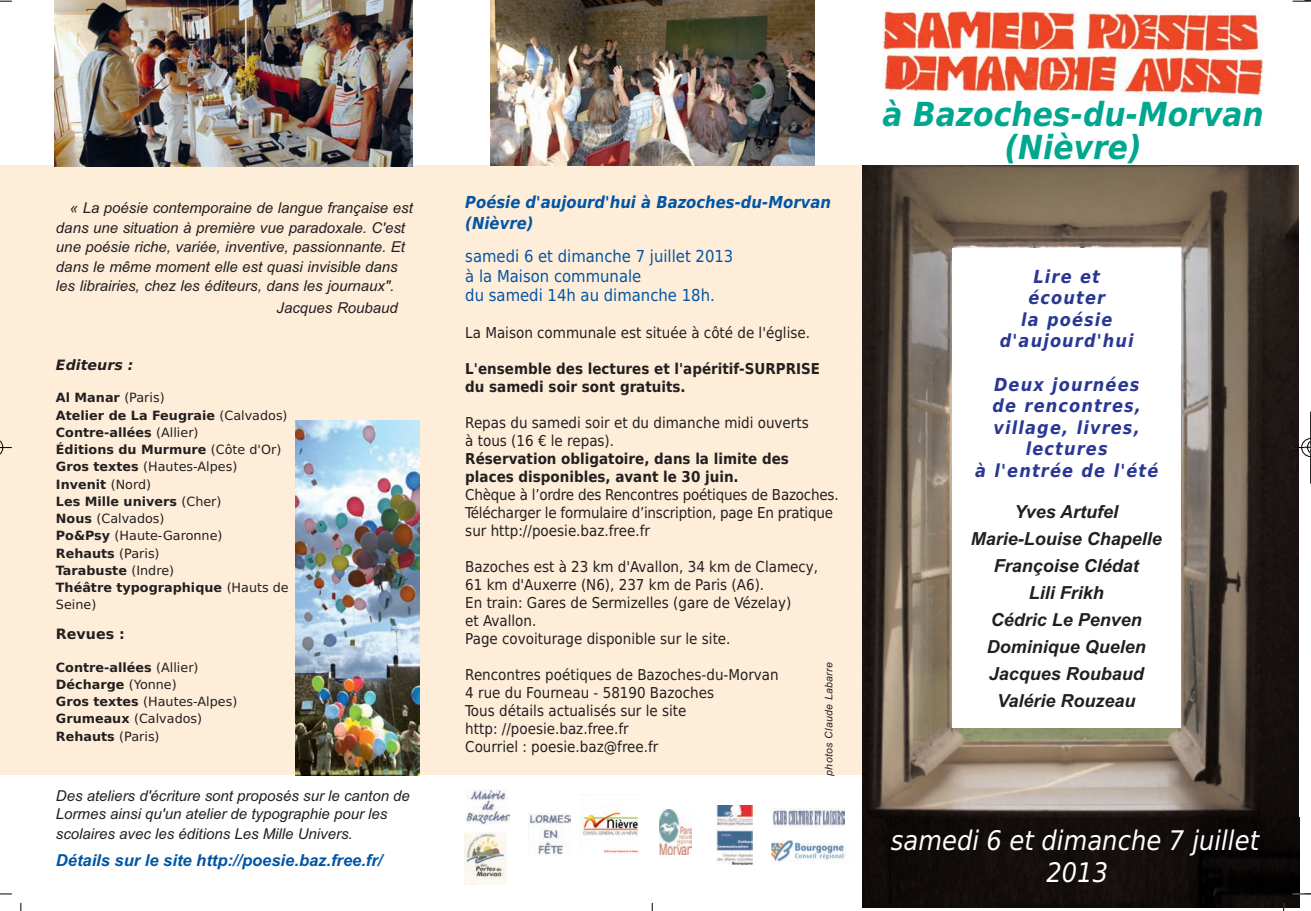
<style>
.page{position:relative;width:1311px;height:911px;background:#fff}
.page>*{position:absolute;margin:0;border:0;box-sizing:border-box;transform-origin:0 0}
.t1{font:italic 700 33.15px/33px "DejaVu Sans Condensed";color:#00a78f;text-align:center}
.t2{font:italic 27px/31.5px "DejaVu Sans Condensed";color:#fff;text-align:center}
.t3{font:italic 700 18px/27px "Arial";color:#231f20;text-align:center}
.t4{font:italic 700 18px/21.6px "DejaVu Sans Condensed";letter-spacing:.06em;color:#293795;text-align:center}
.t5{font:16.5px/19.8px "DejaVu Sans Condensed";color:#0155a5}
.t6{font:italic 700 16.5px/21px "DejaVu Sans Condensed";color:#0155a5}
.t7{font:italic 700 16.5px "Arial";color:#0155a5}
.t8{font:15px/18px "DejaVu Sans Condensed";color:#231f20}
.t9{font:italic 15px/19.5px "Arial";color:#231f20}
.t10{font:700 15px/18px "DejaVu Sans Condensed";color:#231f20}
.t11{font:italic 700 14.25px "DejaVu Sans";color:#231f20}
.t12{font:700 14.25px "DejaVu Sans";color:#231f20}
.t13{font:700 12.75px/17.2px "DejaVu Sans";color:#231f20}
.t14{font:italic 10.5px "Arial";letter-spacing:.03em;color:#231f20}
.s1{font-weight:400}
</style>
<div class="page">
<img style="left:0;top:0;width:1310px;height:911px">
<img style="left:580px;top:794px;width:60px;height:59px">
<div style="left:862px;top:11px;width:421px;height:85px;background:#fff"></div>
<img style="left:882px;top:11px;width:381px;height:85px">
<svg style="left:19px;top:903px;width:3px;height:8px"></svg>
<svg style="left:0;top:893px;width:12px;height:1px"></svg>
<svg style="left:1282px;top:903px;width:2px;height:8px"></svg>
<svg style="left:1292px;top:893px;width:18px;height:1px"></svg>
<svg style="left:0;top:0;width:12px;height:2px"></svg>
<svg style="left:1292px;top:0;width:19px;height:2px"></svg>
<hr style="left:1310px;top:426px;width:1px;height:42px;background:#000">
<svg style="left:1304px;top:439px;width:7px;height:16px"></svg>
<svg style="left:988px;top:830px;width:12px;height:21px"></svg>
<svg style="left:1171px;top:830px;width:13px;height:20px"></svg>
<p class="t9" style="left:56px;top:198px;width:358px;text-indent:14px">« La poésie contemporaine de langue française est dans une situation à première vue paradoxale. C'est une poésie riche, variée, inventive, passionnante. Et dans le même moment elle est quasi invisible dans les librairies, chez les éditeurs, dans les journaux".</p>
<p class="t9" style="left:276px;top:298px;width:123px">Jacques Roubaud</p>
<p class="t11" style="left:56px;top:357px;width:79px">Editeurs :</p>
<p class="t13" style="left:56px;top:389px;width:234px">Al Manar <span class="s1">(Paris)<br></span>Atelier de La Feugraie <span class="s1">(Calvados)<br></span>Contre-allées <span class="s1">(Allier)<br></span>Éditions du Murmure <span class="s1">(Côte d'Or)<br></span>Gros textes <span class="s1">(Hautes-Alpes)<br></span>Invenit <span class="s1">(Nord)<br></span>Les Mille univers <span class="s1">(Cher)<br></span>Nous <span class="s1">(Calvados)<br></span>Po&amp;Psy <span class="s1">(Haute-Garonne)<br></span>Rehauts <span class="s1">(Paris)<br></span>Tarabuste <span class="s1">(Indre)<br></span>Théâtre typographique <span class="s1">(Hauts de<br>Seine)</span></p>
<p class="t12" style="left:56px;top:626px;width:70px">Revues :</p>
<p class="t13" style="left:56px;top:658px;width:183px">Contre-allées <span class="s1">(Allier)<br></span>Décharge <span class="s1">(Yonne)<br></span>Gros textes <span class="s1">(Hautes-Alpes)<br></span>Grumeaux <span class="s1">(Calvados)<br></span>Rehauts <span class="s1">(Paris)</span></p>
<p class="t9" style="left:56px;top:786px;width:355px;line-height:18px">Des ateliers d'écriture sont proposés sur le canton de<br>Lormes ainsi qu'un atelier de typographie pour les</p>
<p class="t9" style="left:56px;top:824px;width:298px">scolaires avec les éditions Les Mille Univers.</p>
<p class="t7" style="left:56px;top:851px;width:328px">Détails sur le site http://poesie.baz.free.fr/</p>
<p class="t6" style="left:465px;top:191px;width:367px">Poésie d'aujourd'hui à Bazoches-du-Morvan (Nièvre)</p>
<p class="t5" style="left:465px;top:246px;width:269px">samedi 6 et dimanche 7 juillet 2013 à la Maison communale<br>du samedi 14h au dimanche 18h.</p>
<p class="t8" style="left:465px;top:324px;width:346px">La Maison communale est située à côté de l'église.</p>
<p class="t10" style="left:465px;top:360px;width:356px">L'ensemble des lectures et l'apéritif-SURPRISE du samedi soir sont gratuits.</p>
<p class="t8" style="left:465px;top:414px;width:345px">Repas du samedi soir et du dimanche midi ouverts à tous (16 € le repas).</p>
<p class="t10" style="left:465px;top:450px;width:325px">Réservation obligatoire, dans la limite des places disponibles, avant le 30 juin.</p>
<p class="t8" style="left:465px;top:486px;width:375px">Chèque à l’ordre des Rencontres poétiques de Bazoches.<br>Télécharger le formulaire d’inscription, page En pratique sur http://poesie.baz.free.fr</p>
<p class="t8" style="left:465px;top:558px;width:354px">Bazoches est à 23 km d'Avallon, 34 km de Clamecy, 61 km d'Auxerre (N6), 237 km de Paris (A6).<br>En train: Gares de Sermizelles (gare de Vézelay)<br>et Avallon.<br>Page covoiturage disponible sur le site.</p>
<p class="t8" style="left:465px;top:666px;width:315px">Rencontres poétiques de Bazoches-du-Morvan 4 rue du Fourneau - 58190 Bazoches<br>Tous détails actualisés sur le site<br>http: //poesie.baz.free.fr<br>Courriel : poesie.baz@free.fr</p>
<p class="t14" style="left:822px;top:775px;width:115px;rotate:-90deg">photos Claude Labarre</p>
<h1 class="t1" style="left:882px;top:98px;width:383px">à Bazoches-du-Morvan (Nièvre)</h1>
<p class="t4" style="left:999px;top:266px;width:135px">Lire et écouter<br>la poésie d'aujourd'hui</p>
<p class="t4" style="left:975px;top:374px;width:185px">Deux journées<br>de rencontres, village, livres, lectures<br>à l'entrée de l'été</p>
<p class="t3" style="left:970px;top:498px;width:193px">Yves Artufel<br>Marie-Louise Chapelle<br>Françoise Clédat<br>Lili Frikh<br>Cédric Le Penven<br>Dominique Quelen<br>Jacques Roubaud<br>Valérie Rouzeau</p>
<h2 class="t2" style="left:891px;top:825px;width:370px">samedi et dimanche juillet<br>2013</h2>
</div>
